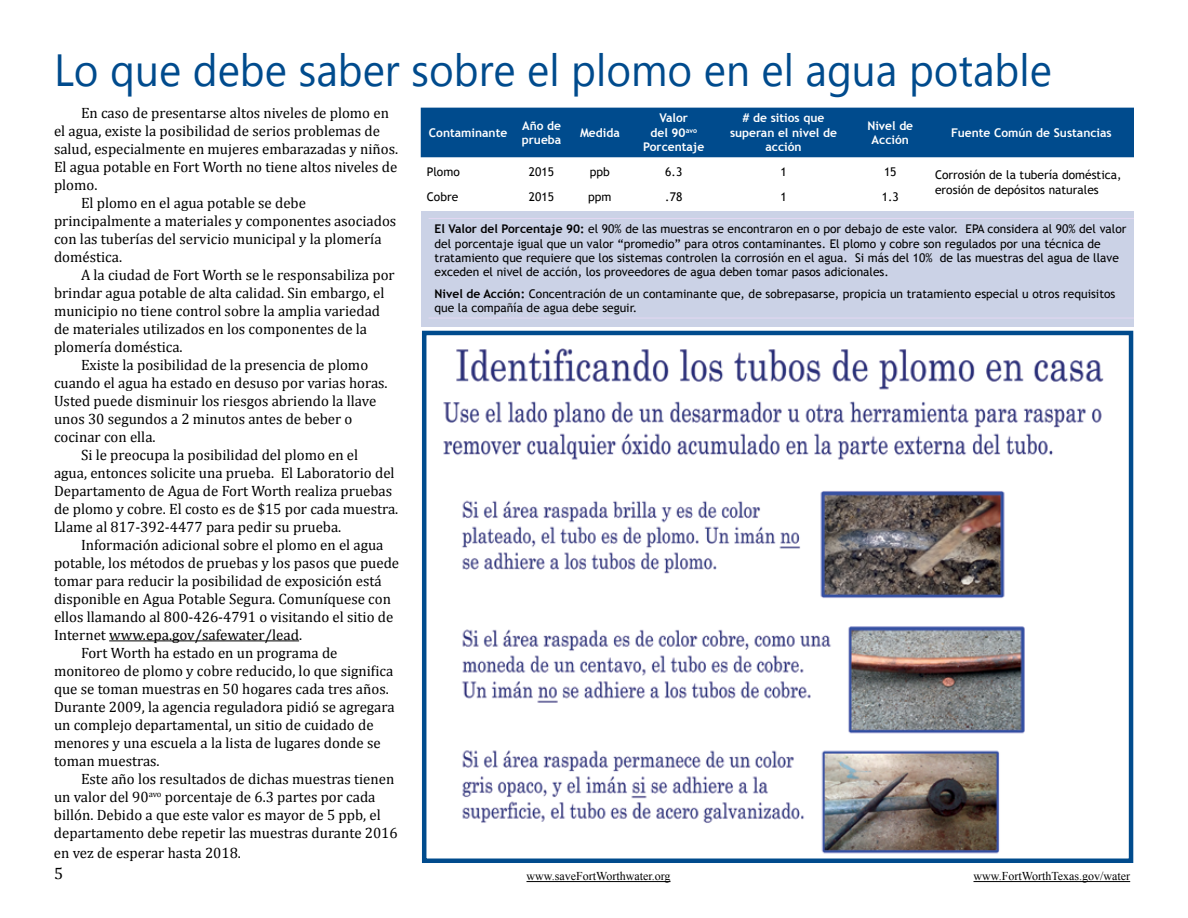
<style>
.page{position:relative;width:1188px;height:918px;background:#fff}
.page>*{position:absolute;margin:0;border:0;box-sizing:border-box;transform-origin:0 0}
.t1{font:45px "Lao UI";color:#004b8d;scale:.94 1}
.t2{font:16.5px "Cambria";color:#000}
.t3{font:15px "Cambria";color:#000}
.t4{font:12px/14.4px "Trebuchet MS";color:#000}
.t5{font:700 12px/14.4px "Trebuchet MS";color:#fff;text-align:center}
.t6{font:12px "Times New Roman";color:#000}
.s1{font-weight:700}
</style>
<div class="page">
<img style="left:443px;top:348px;width:661px;height:506px">
<div style="left:422px;top:331px;width:711px;height:532px;border:4px solid #004b8d"></div>
<div style="left:421px;top:108px;width:713px;height:49px;background:#004b8d"></div>
<div style="left:422px;top:212px;width:712px;height:115px;background:#cbd2e6"></div>
<hr style="left:429px;top:218px;width:705px;height:1px;background:#e4d8f2">
<hr style="left:429px;top:318px;width:705px;height:1px;background:#e4d8f2">
<hr style="left:109px;top:640px;width:190px;height:1px;background:#000">
<hr style="left:526px;top:881px;width:145px;height:1px;background:#000">
<hr style="left:974px;top:881px;width:156px;height:1px;background:#000">
<h1 class="t1" style="left:54px;top:40px;width:1063px">Lo que debe saber sobre el plomo en el agua potable</h1>
<p class="t3" style="left:81px;top:104px;width:309px">En caso de presentarse altos niveles de plomo en</p>
<p class="t3" style="left:54px;top:122px;width:328px">el agua, existe la posibilidad de serios problemas de</p>
<p class="t3" style="left:54px;top:140px;width:346px">salud, especialmente en mujeres embarazadas y niños.</p>
<p class="t3" style="left:54px;top:158px;width:345px">El agua potable en Fort Worth no tiene altos niveles de</p>
<p class="t3" style="left:54px;top:176px;width:45px">plomo.</p>
<p class="t3" style="left:81px;top:194px;width:226px">El plomo en el agua potable se debe</p>
<p class="t3" style="left:54px;top:212px;width:344px">principalmente a materiales y componentes asociados</p>
<p class="t3" style="left:54px;top:230px;width:329px">con las tuberías del servicio municipal y la plomería</p>
<p class="t3" style="left:54px;top:248px;width:70px">doméstica.</p>
<p class="t3" style="left:81px;top:266px;width:315px">A la ciudad de Fort Worth se le responsabiliza por</p>
<p class="t3" style="left:54px;top:284px;width:332px">brindar agua potable de alta calidad. Sin embargo, el</p>
<p class="t3" style="left:54px;top:302px;width:328px">municipio no tiene control sobre la amplia variedad</p>
<p class="t3" style="left:54px;top:320px;width:315px">de materiales utilizados en los componentes de la</p>
<p class="t3" style="left:54px;top:338px;width:130px">plomería doméstica.</p>
<p class="t3" style="left:81px;top:356px;width:289px">Existe la posibilidad de la presencia de plomo</p>
<p class="t3" style="left:54px;top:374px;width:335px">cuando el agua ha estado en desuso por varias horas.</p>
<p class="t3" style="left:54px;top:392px;width:324px">Usted puede disminuir los riesgos abriendo la llave</p>
<p class="t3" style="left:54px;top:410px;width:300px">unos 30 segundos a 2 minutos antes de beber o</p>
<p class="t3" style="left:54px;top:428px;width:103px">cocinar con ella.</p>
<p class="t3" style="left:81px;top:446px;width:279px">Si le preocupa la posibilidad del plomo en el</p>
<p class="t3" style="left:54px;top:464px;width:342px">agua, entonces solicite una prueba. El Laboratorio del</p>
<p class="t3" style="left:54px;top:482px;width:340px">Departamento de Agua de Fort Worth realiza pruebas</p>
<p class="t3" style="left:54px;top:500px;width:346px">de plomo y cobre. El costo es de $15 por cada muestra.</p>
<p class="t3" style="left:54px;top:518px;width:289px">Llame al 817-392-4477 para pedir su prueba.</p>
<p class="t3" style="left:81px;top:536px;width:304px">Información adicional sobre el plomo en el agua</p>
<p class="t3" style="left:54px;top:554px;width:347px">potable, los métodos de pruebas y los pasos que puede</p>
<p class="t3" style="left:54px;top:572px;width:329px">tomar para reducir la posibilidad de exposición está</p>
<p class="t3" style="left:54px;top:590px;width:339px">disponible en Agua Potable Segura. Comuníquese con</p>
<p class="t3" style="left:54px;top:608px;width:341px">ellos llamando al 800-426-4791 o visitando el sitio de</p>
<p class="t3" style="left:54px;top:626px;width:250px">Internet www.epa.gov/safewater/lead.</p>
<p class="t3" style="left:81px;top:644px;width:258px">Fort Worth ha estado en un programa de</p>
<p class="t3" style="left:54px;top:662px;width:341px">monitoreo de plomo y cobre reducido, lo que significa</p>
<p class="t3" style="left:54px;top:680px;width:336px">que se toman muestras en 50 hogares cada tres años.</p>
<p class="t3" style="left:54px;top:698px;width:342px">Durante 2009, la agencia reguladora pidió se agregara</p>
<p class="t3" style="left:54px;top:716px;width:321px">un complejo departamental, un sitio de cuidado de</p>
<p class="t3" style="left:54px;top:734px;width:328px">menores y una escuela a la lista de lugares donde se</p>
<p class="t3" style="left:54px;top:752px;width:107px">toman muestras.</p>
<p class="t3" style="left:81px;top:770px;width:315px">Este año los resultados de dichas muestras tienen</p>
<p class="t3" style="left:54px;top:788px;width:323px">un valor del 90<sup>avo</sup> porcentaje de 6.3 partes por cada</p>
<p class="t3" style="left:54px;top:806px;width:328px">billón. Debido a que este valor es mayor de 5 ppb, el</p>
<p class="t3" style="left:54px;top:824px;width:345px">departamento debe repetir las muestras durante 2016</p>
<p class="t3" style="left:54px;top:844px;width:189px">en vez de esperar hasta 2018.</p>
<p class="t2" style="left:54px;top:864px;width:11px">5</p>
<p class="t6" style="left:526px;top:868px;width:146px">www.saveFortWorthwater.org</p>
<p class="t6" style="left:974px;top:868px;width:158px">www.FortWorthTexas.gov/water</p>
<p class="t5" style="left:643px;top:111px;width:62px">Valor<br>del 90<sup>avo<br></sup>Porcentaje</p>
<p class="t5" style="left:730px;top:111px;width:108px"># de sitios que superan el nivel de acción</p>
<p class="t5" style="left:867px;top:118px;width:47px">Nivel de<br>Acción</p>
<p class="t5" style="left:951px;top:125px;width:162px">Fuente Común de Sustancias</p>
<p class="t5" style="left:429px;top:125px;width:80px">Contaminante</p>
<p class="t5" style="left:522px;top:118px;width:41px;text-align:left">Año de prueba</p>
<p class="t5" style="left:580px;top:125px;width:41px">Medida</p>
<p class="t4" style="left:427px;top:165px;width:35px">Plomo</p>
<p class="t4" style="left:529px;top:165px;width:27px">2015</p>
<p class="t4" style="left:590px;top:165px;width:22px">ppb</p>
<p class="t4" style="left:665px;top:165px;width:18px">6.3</p>
<p class="t4" style="left:780px;top:165px;width:8px">1</p>
<p class="t4" style="left:884px;top:165px;width:14px">15</p>
<p class="t4" style="left:935px;top:168px;width:188px">Corrosión de la tubería doméstica, erosión de depósitos naturales</p>
<p class="t4" style="left:427px;top:189px;width:33px">Cobre</p>
<p class="t4" style="left:529px;top:189px;width:27px">2015</p>
<p class="t4" style="left:588px;top:189px;width:25px">ppm</p>
<p class="t4" style="left:665px;top:189px;width:18px">.78</p>
<p class="t4" style="left:780px;top:189px;width:8px">1</p>
<p class="t4" style="left:882px;top:189px;width:18px">1.3</p>
<p class="t4" style="left:435px;top:222px;width:693px"><span class="s1">El Valor del Porcentaje 90:</span> el 90% de las muestras se encontraron en o por debajo de este valor. EPA considera al 90% del valor del porcentaje igual que un valor “promedio” para otros contaminantes. El plomo y cobre son regulados por una técnica de tratamiento que requiere que los sistemas controlen la corrosión en el agua. Si más del 10% de las muestras del agua de llave exceden el nivel de acción, los proveedores de agua deben tomar pasos adicionales.</p>
<p class="t4" style="left:435px;top:286px;width:682px"><span class="s1">Nivel de Acción:</span> Concentración de un contaminante que, de sobrepasarse, propicia un tratamiento especial u otros requisitos que la compañía de agua debe seguir.</p>
</div>
